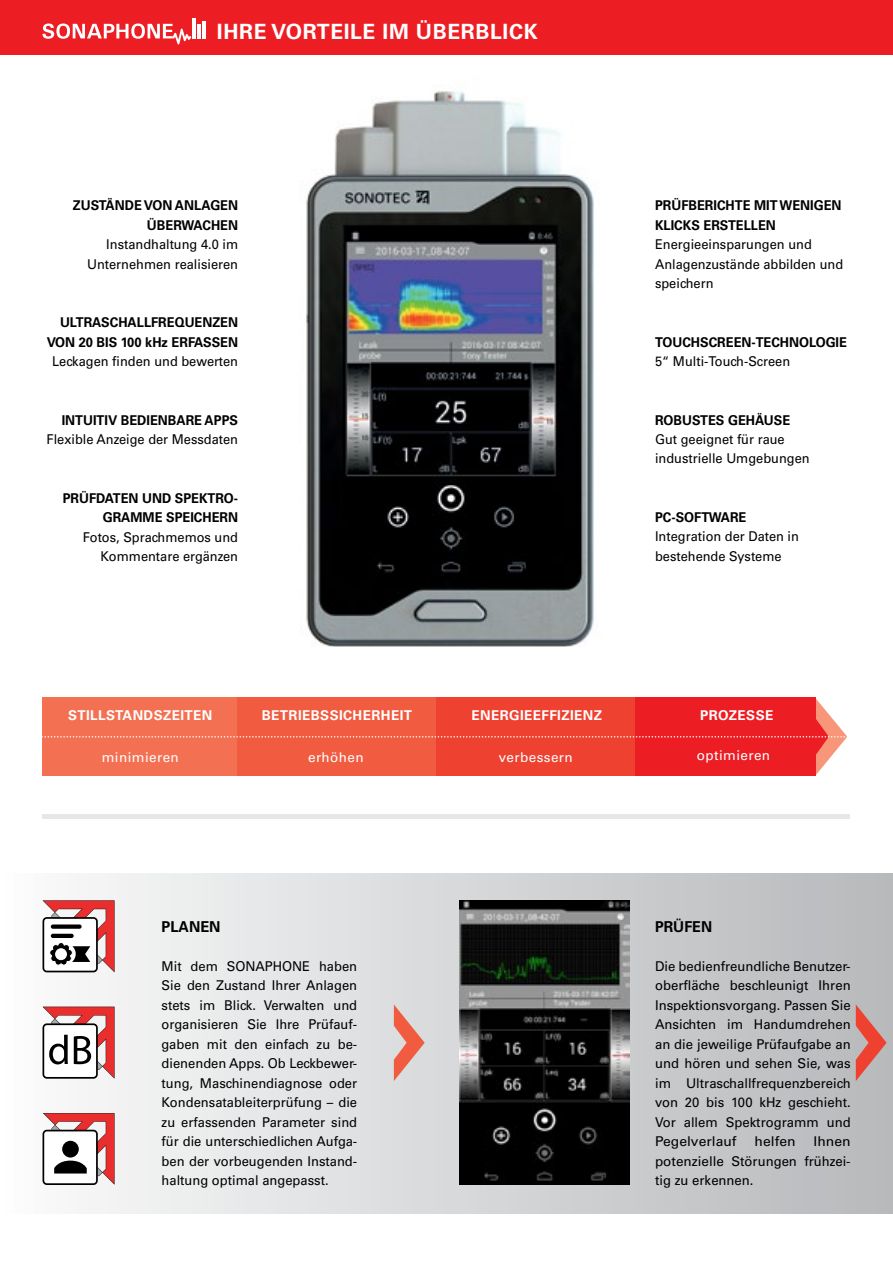
<style>
.page{position:relative;width:893px;height:1263px;background:#fff}
.page>*{position:absolute;margin:0;border:0;box-sizing:border-box;transform-origin:0 0}
.t1{font:700 21px "Univers LT Std";letter-spacing:.03em;color:#fff}
.t2{font:700 15px "Univers LT Std";color:#000}
.t3{font:700 15px "Univers LT Std";color:#000;scale:.95 1}
.t4{font:13.5px/19.5px "Univers LT Std";color:#000;text-align:justify;scale:.96 1}
.t5{font:13.5px/19.5px "Univers LT Std";color:#000;text-align:justify}
.t6{font:13.5px/19.5px "Univers LT Std";color:#000;scale:.95 1}
.t7{font:700 13.5px/19.5px "Univers LT Std";color:#000;text-align:right;scale:.95 1}
.t8{font:700 13.5px "Univers LT Std";letter-spacing:.03em;color:#fff}
.t9{font:13.5px "Univers LT Std";letter-spacing:.03em;color:#fff}
</style>
<div class="page">
<svg style="left:42px;top:698px;width:805px;height:78px;background:#f0503f"></svg>
<img style="left:306px;top:91px;width:288px;height:556px">
<div style="left:0;top:873px;width:893px;height:340px;background:linear-gradient(to right,#fbfbfb,#b6b8bb)"></div>
<img style="left:459px;top:900px;width:170px;height:285px">
<svg style="left:43px;top:1113px;width:72px;height:72px"></svg>
<svg style="left:43px;top:1007px;width:72px;height:72px"></svg>
<svg style="left:43px;top:900px;width:72px;height:72px"></svg>
<svg style="left:394px;top:1004px;width:31px;height:77px;background:#e3a89e"></svg>
<svg style="left:856px;top:1004px;width:31px;height:77px;background:#ce8984"></svg>
<div style="left:0;top:0;width:893px;height:54px;background:#ed1d24"></div>
<svg style="left:43px;top:18px;width:162px;height:26px"></svg>
<hr style="left:43px;top:815px;width:807px;height:4px;background:#e6e7e8">
<h1 class="t1" style="left:217px;top:19px;width:322px">IHRE VORTEILE IM ÜBERBLICK</h1>
<p class="t7" style="left:73px;top:196px;width:175px">ZUSTÄNDE VON ANLAGEN<br>ÜBERWACHEN</p>
<p class="t6" style="left:87px;top:235px;width:161px;text-align:right">Instandhaltung 4.0 im<br>Unternehmen realisieren</p>
<p class="t7" style="left:47px;top:313px;width:203px">ULTRASCHALLFREQUENZEN<br>VON 20 BIS 100 kHz ERFASSEN</p>
<p class="t6" style="left:52px;top:352px;width:197px">Leckagen finden und bewerten</p>
<p class="t7" style="left:62px;top:410px;width:187px">INTUITIV BEDIENBARE APPS</p>
<p class="t6" style="left:47px;top:430px;width:203px">Flexible Anzeige der Messdaten</p>
<p class="t7" style="left:63px;top:488px;width:186px">PRÜFDATEN UND SPEKTRO-<br>GRAMME SPEICHERN</p>
<p class="t6" style="left:83px;top:527px;width:165px;text-align:right">Fotos, Sprachmemos und<br>Kommentare ergänzen</p>
<p class="t7" style="left:655px;top:196px;width:198px;text-align:left">PRÜFBERICHTE MIT WENIGEN<br>KLICKS ERSTELLEN</p>
<p class="t6" style="left:655px;top:235px;width:200px">Energieeinsparungen und<br>Anlagenzustände abbilden und speichern</p>
<p class="t7" style="left:655px;top:332px;width:204px">TOUCHSCREEN-TECHNOLOGIE</p>
<p class="t6" style="left:655px;top:351px;width:144px">5“ Multi-Touch-Screen</p>
<p class="t7" style="left:655px;top:410px;width:144px">ROBUSTES GEHÄUSE</p>
<p class="t6" style="left:655px;top:429px;width:164px">Gut geeignet für raue industrielle Umgebungen</p>
<p class="t7" style="left:655px;top:508px;width:98px">PC-SOFTWARE</p>
<p class="t6" style="left:655px;top:527px;width:153px">Integration der Daten in bestehende Systeme</p>
<p class="t8" style="left:68px;top:707px;width:146px">STILLSTANDSZEITEN</p>
<p class="t8" style="left:262px;top:707px;width:152px">BETRIEBSSICHERHEIT</p>
<p class="t8" style="left:472px;top:707px;width:132px">ENERGIEEFFIZIENZ</p>
<p class="t8" style="left:700px;top:707px;width:75px">PROZESSE</p>
<p class="t9" style="left:102px;top:749px;width:79px">minimieren</p>
<p class="t9" style="left:308px;top:749px;width:57px">erhöhen</p>
<p class="t9" style="left:499px;top:749px;width:76px">verbessern</p>
<p class="t9" style="left:697px;top:747px;width:75px">optimieren</p>
<p class="t2" style="left:162px;top:917px;width:61px">PLANEN</p>
<p class="t4" style="left:162px;top:956px;width:205px">Mit dem SONAPHONE haben Sie den Zustand Ihrer Anlagen stets im Blick. Verwalten und organisieren Sie Ihre Prüfauf&shy;gaben mit den einfach zu be&shy;dienenden Apps. Ob Leckbewer&shy;tung, Maschinendiagnose oder Kondensatableiterprüfung – die zu erfassenden Parameter sind für die unterschiedlichen Aufga&shy;ben der vorbeugenden Instand&shy;haltung optimal angepasst.</p>
<p class="t3" style="left:655px;top:917px;width:62px">PRÜFEN</p>
<p class="t5" style="left:655px;top:956px;width:197px">Die bedienfreundliche Benutzer&shy;oberfläche beschleunigt Ihren Inspektionsvorgang. Passen Sie Ansichten im Handumdrehen an die jeweilige Prüfaufgabe an und hören und sehen Sie, was im Ultraschallfrequenzbereich von 20 bis 100 kHz geschieht.<br>Vor allem Spektrogramm und Pegelverlauf</p>
<p class="t5" style="left:755px;top:1132px;width:42px">helfen</p>
<p class="t5" style="left:655px;top:1132px;width:197px;text-indent:159px">Ihnen potenzielle Störungen frühzei&shy;tig zu erkennen.</p>
</div>
